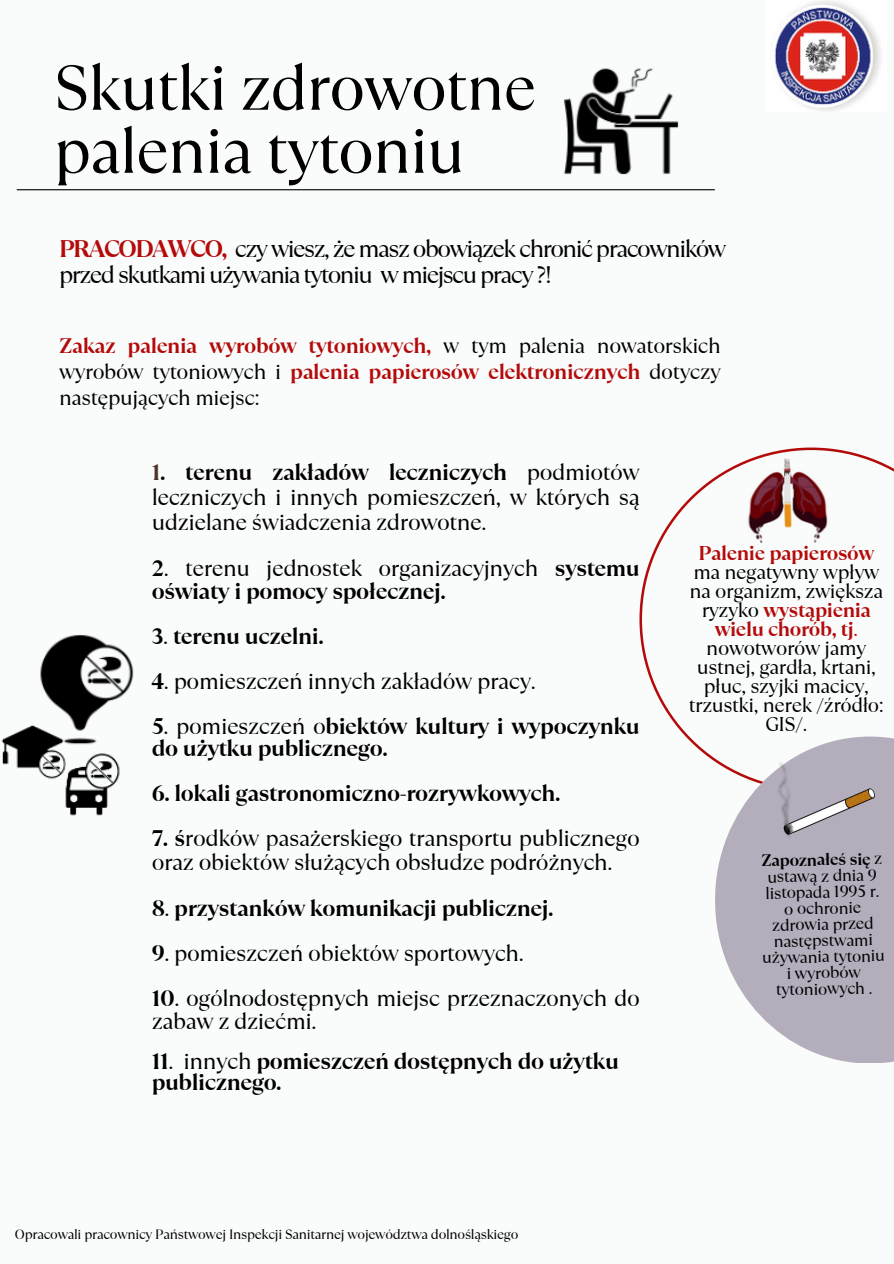
<style>
.page{position:relative;width:894px;height:1264px;background:#fff}
.page>*{position:absolute;margin:0;border:0;box-sizing:border-box;transform-origin:0 0}
.t1{font:63px/63px "TT Ramillas";letter-spacing:-.02em;color:#000}
.t2{font:24px/25.8px "TT Ramillas";letter-spacing:-.065em;color:#000}
.t3{font:22.5px/24.8px "TT Ramillas";letter-spacing:-.02em;color:#000}
.t4{font:700 22.5px/22.5px "TT Ramillas";letter-spacing:-.02em;color:#000}
.t5{font:21px/25.8px "TT Ramillas";letter-spacing:-.02em;color:#000;text-align:justify}
.t6{font:19.95px/19px "TT Ramillas";letter-spacing:-.02em;color:#000;text-align:center}
.t7{font:16.5px/16.2px "TT Ramillas";color:#000;text-align:center}
.t8{font:13.5px "TT Ramillas";letter-spacing:-.02em;color:#000}
.s1{font-weight:700;color:#b40a0a}
.s2{font-weight:700;color:#4c3325}
.s3{font-weight:700}
.s4{font-weight:400}
.s5{color:#b40a0a}
</style>
<div class="page">
<div style="left:0;top:0;width:893px;height:1263px;background:#fafbfb"></div>
<hr style="left:17px;top:189px;width:697px;height:1px;background:#000">
<img style="left:775px;top:1px;width:106px;height:110px">
<img style="left:1px;top:635px;width:133px;height:181px">
<img style="left:564px;top:68px;width:115px;height:107px">
<svg style="left:639px;top:447px;width:254px;height:314px"></svg>
<svg style="left:714px;top:736px;width:179px;height:326px;fill:#b4adbc"></svg>
<img style="left:776px;top:759px;width:98px;height:79px">
<h2 class="t1" style="left:54px;top:56px;width:484px">Skutki zdrowotne palenia tytoniu</h2>
<h3 class="t2" style="left:59px;top:236px;width:668px"><span class="s1">PRACODAWCO,</span> czy wiesz, że masz obowiązek chronić pracowników przed skutkami używania tytoniu w miejscu pracy ?!</h3>
<h3 class="t5" style="left:59px;top:333px;width:663px"><span class="s1">Zakaz palenia wyrobów tytoniowych,</span> w tym palenia nowatorskich wyrobów tytoniowych i <span class="s1">palenia papierosów elektronicznych</span> dotyczy następujących miejsc:</h3>
<h4 class="t3" style="left:152px;top:460px;width:489px;text-align:justify"><span class="s2">1</span><span class="s3">. terenu zakładów leczniczych</span> podmiotów leczniczych i innych pomieszczeń, w których są udzielane świadczenia zdrowotne.</h4>
<p class="t4" style="left:152px;top:557px;width:489px">2<span class="s4">. terenu jednostek organizacyjnych</span> systemu oświaty i pomocy społecznej.</p>
<p class="t4" style="left:152px;top:624px;width:174px">3<span class="s4">.</span> terenu uczelni.</p>
<p class="t3" style="left:152px;top:668px;width:385px"><span class="s3">4</span>. pomieszczeń innych zakładów pracy.</p>
<h4 class="t4" style="left:152px;top:714px;width:489px">5<span class="s4">. pomieszczeń o</span>biektów kultury i wypoczynku do użytku publicznego.</h4>
<h3 class="t4" style="left:152px;top:782px;width:410px">6. lokali gastronomiczno-rozrywkowych.</h3>
<h3 class="t3" style="left:152px;top:826px;width:489px;line-height:23.7px"><span class="s3">7. ś</span>rodków pasażerskiego transportu publicznego oraz obiektów służących obsłudze podróżnych.</h3>
<h3 class="t4" style="left:152px;top:897px;width:403px">8<span class="s4">.</span> przystanków komunikacji publicznej.</h3>
<h3 class="t3" style="left:152px;top:940px;width:373px"><span class="s3">9</span>. pomieszczeń obiektów sportowych.</h3>
<h3 class="t3" style="left:152px;top:987px;width:489px;line-height:22.5px"><span class="s3">10</span>. ogólnodostępnych miejsc przeznaczonych do zabaw z dziećmi.</h3>
<h3 class="t4" style="left:152px;top:1050px;width:468px;line-height:21.3px">11<span class="s4">. innych</span> pomieszczeń dostępnych do użytku publicznego.</h3>
<h5 class="t6" style="left:688px;top:543px;width:197px"><span class="s1">Palenie papierosów </span>ma negatywny wpływ na organizm, zwiększa ryzyko <span class="s1">wystąpienia wielu chorób, tj</span><span class="s5">. </span>nowotworów jamy ustnej, gardła, krtani, płuc, szyjki macicy, trzustki, nerek /źródło:<br>GIS/.</h5>
<h3 class="t7" style="left:760px;top:852px;width:124px;rotate:-1deg"><span class="s3">Zapoznałeś się</span> z ustawą z dnia 9 listopada 1995 r. o ochronie zdrowia przed następstwami używania tytoniu i wyrobów tytoniowych .</h3>
<p class="t8" style="left:15px;top:1224px;width:505px">Opracowali pracownicy Państwowej Inspekcji Sanitarnej województwa dolnośląskiego</p>
</div>
